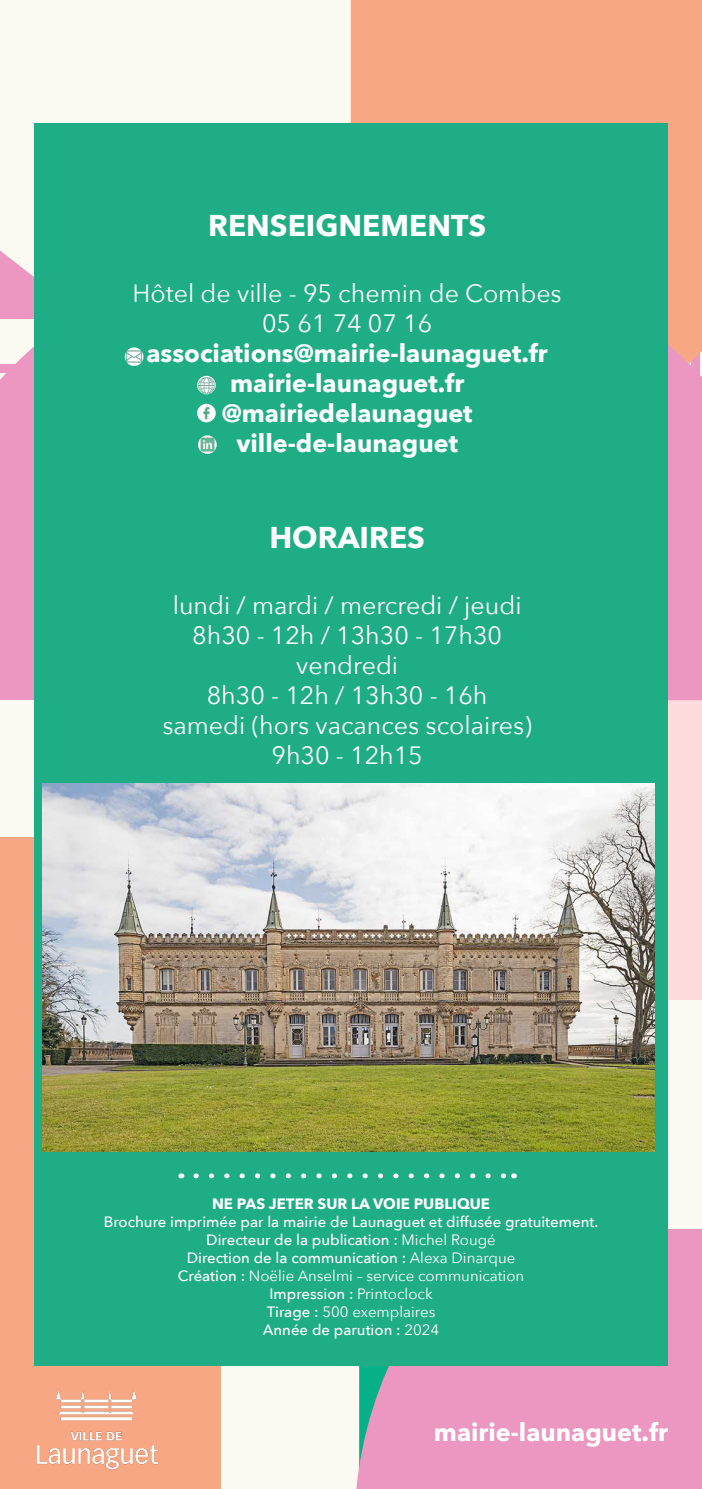
<style>
.page{position:relative;width:702px;height:1489px;background:#fff}
.page>*{position:absolute;margin:0;border:0;box-sizing:border-box;transform-origin:0 0}
.t1{font:700 30px "Avenir Next";color:#fff}
.t2{font:25px "Avenir Next";color:#fff}
.t3{font:700 25px "Avenir Next";color:#fff}
.t4{font:500 15px "Avenir Next";color:#fff}
.t5{font:15px "Avenir Next";color:#fff}
.t6{font:700 15px "Avenir Next";color:#fff}
.s1{font-weight:400}
.s2{font-weight:500}
</style>
<div class="page">
<div style="left:0;top:0;width:702px;height:1273px;background:#fbfaf2"></div>
<div style="left:351px;top:0;width:351px;height:226px;background:#f8a785"></div>
<svg style="left:0;top:226px;width:702px;height:474px;background:#ed9eba"></svg>
<div style="left:668px;top:700px;width:34px;height:300px;background:#fbdbdb"></div>
<div style="left:0;top:700px;width:359px;height:788px;background:#fbfaf2"></div>
<div style="left:0;top:837px;width:220px;height:651px;background:#f8a785"></div>
<div style="left:354px;top:1229px;width:348px;height:259px;background:#eb97c1"></div>
<svg style="left:0;top:123px;width:82px;height:191px"></svg>
<div style="left:34px;top:124px;width:634px;height:1241px;background:#1fad85"></div>
<svg style="left:196px;top:1173px;width:310px;height:5px"></svg>
<img style="left:34px;top:1365px;width:125px;height:105px">
<div style="left:125px;top:347px;width:18px;height:19px;border:2px solid #fff;border-radius:50%"></div>
<img style="left:127px;top:349px;width:14px;height:15px">
<div style="left:197px;top:376px;width:19px;height:18px;border:2px solid #fff;border-radius:50%"></div>
<img style="left:198px;top:377px;width:16px;height:16px">
<div style="left:197px;top:404px;width:19px;height:18px;border:2px solid #fff;border-radius:50%"></div>
<img style="left:199px;top:404px;width:15px;height:18px">
<div style="left:198px;top:435px;width:19px;height:19px;border:2px solid #fff;border-radius:50%"></div>
<img style="left:200px;top:437px;width:15px;height:15px">
<img style="left:43px;top:783px;width:612px;height:368px">
<p class="t1" style="left:208px;top:200px;width:279px">RENSEIGNEMENTS</p>
<p class="t2" style="left:133px;top:272px;width:430px">Hôtel de ville - 95 chemin de Combes</p>
<p class="t2" style="left:262px;top:302px;width:171px">05 61 74 07 16</p>
<p class="t3" style="left:146px;top:332px;width:403px">associations@mairie-launaguet.fr</p>
<p class="t3" style="left:230px;top:362px;width:236px">mairie-launaguet.fr</p>
<p class="t3" style="left:222px;top:392px;width:252px">@mairiedelaunaguet</p>
<p class="t3" style="left:236px;top:422px;width:223px">ville-de-launaguet</p>
<p class="t1" style="left:269px;top:512px;width:157px">HORAIRES</p>
<p class="t2" style="left:173px;top:584px;width:350px">lundi / mardi / mercredi / jeudi</p>
<p class="t2" style="left:192px;top:614px;width:311px">8h30 - 12h / 13h30 - 17h30</p>
<p class="t2" style="left:296px;top:644px;width:103px">vendredi</p>
<p class="t2" style="left:207px;top:674px;width:282px">8h30 - 12h / 13h30 - 16h</p>
<p class="t2" style="left:162px;top:704px;width:371px">samedi (hors vacances scolaires)</p>
<p class="t2" style="left:271px;top:734px;width:153px">9h30 - 12h15</p>
<p class="t6" style="left:212px;top:1190px;width:279px">NE PAS JETER SUR LA VOIE PUBLIQUE</p>
<p class="t4" style="left:104px;top:1208px;width:496px">Brochure imprimée par la mairie de Launaguet et diffusée gratuitement.</p>
<p class="t4" style="left:206px;top:1226px;width:291px">Directeur de la publication : <span class="s1">Michel Rougé</span></p>
<p class="t4" style="left:187px;top:1244px;width:330px">Direction de la communication : <span class="s1">Alexa Dinarque</span></p>
<p class="t5" style="left:178px;top:1262px;width:348px"><span class="s2">Création :</span> Noëlie Anselmi – service communication</p>
<p class="t4" style="left:269px;top:1280px;width:165px">Impression : <span class="s1">Printoclock</span></p>
<p class="t5" style="left:267px;top:1298px;width:170px"><span class="s2">Tirage :</span> 500 exemplaires</p>
<p class="t4" style="left:263px;top:1316px;width:178px">Année de parution : <span class="s1">2024</span></p>
<p class="t3" style="left:434px;top:1410px;width:236px">mairie-launaguet.fr</p>
</div>
